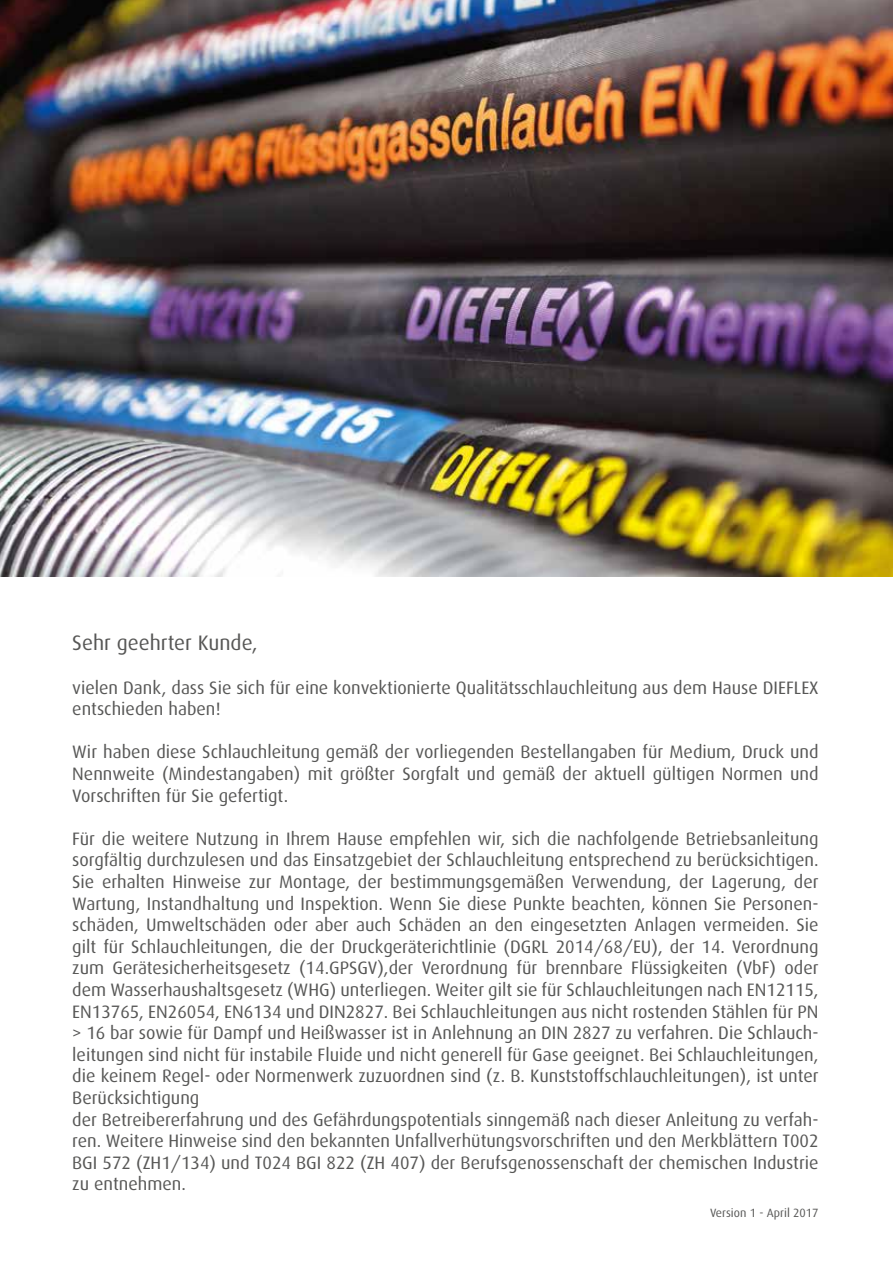
<style>
.page{position:relative;width:893px;height:1263px;background:#fff}
.page>*{position:absolute;margin:0;border:0;box-sizing:border-box;transform-origin:0 0}
.t1{font:21px "Dax";color:#575756}
.t2{font:18px/21.6px "Dax";color:#575756}
.t3{font:12px "Dax";color:#575756}
</style>
<div class="page">
<img style="left:0;top:0;width:893px;height:576px">
<p class="t1" style="left:72px;top:631px;width:187px">Sehr geehrter Kunde,</p>
<p class="t2" style="left:72px;top:677px;width:748px">vielen Dank, dass Sie sich für eine konvektionierte Qualitätsschlauchleitung aus dem Hause DIEFLEX entschieden haben!</p>
<p class="t2" style="left:72px;top:741px;width:748px;text-align:justify">Wir haben diese Schlauchleitung gemäß der vorliegenden Bestellangaben für Medium, Druck und Nennweite (Mindestangaben) mit größter Sorgfalt und gemäß der aktuell gültigen Normen und Vorschriften für Sie gefertigt.</p>
<p class="t2" style="left:72px;top:828px;width:748px">Für die weitere Nutzung in Ihrem Hause empfehlen wir, sich die nachfolgende Betriebsanleitung sorgfältig durchzulesen und das Einsatzgebiet der Schlauchleitung entsprechend zu berücksichtigen.<br>Sie erhalten Hinweise zur Montage, der bestimmungsgemäßen Verwendung, der Lagerung, der Wartung, Instandhaltung und Inspektion. Wenn Sie diese Punkte beachten, können Sie Personen&shy;schäden, Umweltschäden oder aber auch Schäden an den eingesetzten Anlagen vermeiden. Sie gilt für Schlauchleitungen, die der Druckgeräterichtlinie (DGRL 2014/68/EU), der 14. Verordnung zum Gerätesicherheitsgesetz (14.GPSGV),der Verordnung für brennbare Flüssigkeiten (VbF) oder dem Wasserhaushaltsgesetz (WHG) unterliegen. Weiter gilt sie für Schlauchleitungen nach EN12115, EN13765, EN26054, EN6134 und DIN2827. Bei Schlauchleitungen aus nicht rostenden Stählen für PN &gt; 16 bar sowie für Dampf und Heißwasser ist in Anlehnung an DIN 2827 zu verfahren. Die Schlauch&shy;leitungen sind nicht für instabile Fluide und nicht generell für Gase geeignet. Bei Schlauchleitungen, die keinem Regel- oder Normenwerk zuzuordnen sind (z. B. Kunststoffschlauchleitungen), ist unter Berücksichtigung<br>der Betreibererfahrung und des Gefährdungspotentials sinngemäß nach dieser Anleitung zu verfah&shy;ren. Weitere Hinweise sind den bekannten Unfallverhütungsvorschriften und den Merkblättern T002<br>BGI 572 (ZH1/134) und T024 BGI 822 (ZH 407) der Berufsgenossenschaft der chemischen Industrie zu entnehmen.</p>
<p class="t3" style="left:710px;top:1206px;width:110px">Version 1 - April 2017</p>
</div>
